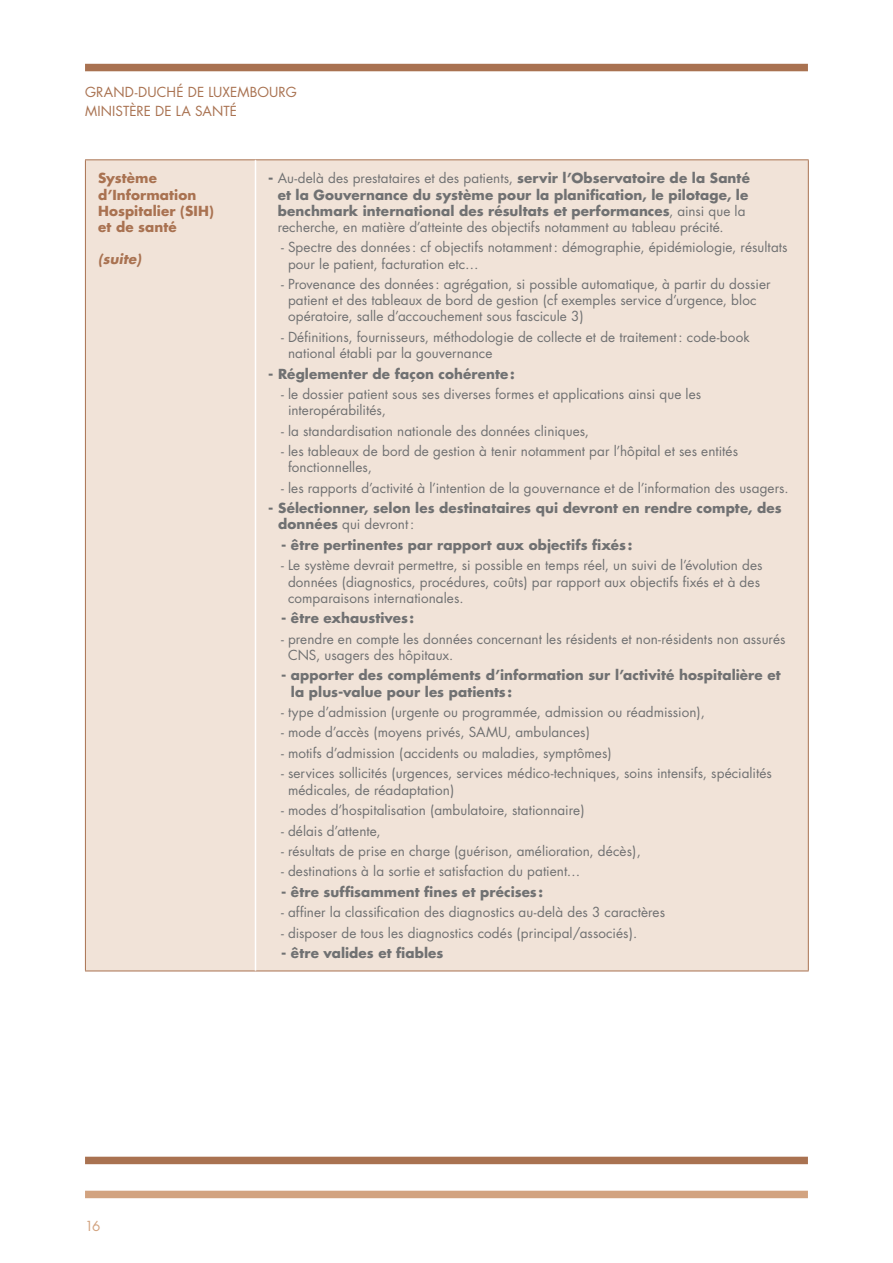
<style>
.page{position:relative;width:893px;height:1263px;background:#fff}
.page>*{position:absolute;margin:0;border:0;box-sizing:border-box;transform-origin:0 0}
.t1{font:13.5px/16.2px "Futura";letter-spacing:.005em;color:#707172}
.t2{font:700 13.5px/16.2px "Futura";letter-spacing:.01em;color:#707172}
.t3{font:700 13.5px/16.2px "Futura";letter-spacing:.005em;color:#a97251}
.t4{font:13.5px "Futura";color:#a97251}
.t5{font:italic 700 13.5px "Futura";letter-spacing:.01em;color:#a97251}
.t6{font:13.5px "Futura";color:#d2a380}
.s1{font-weight:400}
</style>
<div class="page">
<div style="left:85px;top:1157px;width:723px;height:7px;background:#a97251"></div>
<div style="left:85px;top:1191px;width:723px;height:7px;background:#d2a380"></div>
<div style="left:85px;top:64px;width:723px;height:7px;background:#a97251"></div>
<div style="left:86px;top:160px;width:722px;height:810px;background:#f1e3d8"></div>
<hr style="left:85px;top:160px;width:1px;height:810px;background:#a97251">
<hr style="left:808px;top:160px;width:1px;height:810px;background:#a97251">
<hr style="left:85px;top:159px;width:170px;height:1px;background:#a97251">
<hr style="left:255px;top:159px;width:554px;height:1px;background:#a97251">
<hr style="left:85px;top:970px;width:170px;height:1px;background:#a97251">
<hr style="left:255px;top:970px;width:554px;height:1px;background:#a97251">
<hr style="left:255px;top:160px;width:1px;height:810px;background:#fff">
<p class="t4" style="left:85px;top:83px;width:11px">grand</p>
<p class="t4" style="left:135px;top:83px;width:14px">-duché</p>
<p class="t4" style="left:188px;top:83px;width:53px">de luxembourg</p>
<p class="t4" style="left:85px;top:103px;width:20px">Minist</p>
<p class="t4" style="left:129px;top:103px;width:83px">ère de la Santé</p>
<p class="t3" style="left:98px;top:170px;width:117px">Système d’Information<br>Hospitalier (SIH) et de santé</p>
<p class="t5" style="left:98px;top:250px;width:45px">(suite)</p>
<p class="t2" style="left:278px;top:170px;width:474px;text-indent:-9px">- <span class="s1">Au-delà des prestataires et des patients,</span> servir l’Observatoire de la Santé et la Gouvernance du système pour la planification, le pilotage, le benchmark international des résultats et performances<span class="s1">, ainsi que la recherche, en matière d’atteinte des objectifs notamment au tableau précité.</span></p>
<p class="t1" style="left:288px;top:239px;width:501px;text-indent:-7px">- Spectre des données: cf objectifs notamment: démographie, épidémiologie, résultats pour le patient, facturation etc…</p>
<p class="t1" style="left:288px;top:276px;width:484px;text-indent:-7px">- Provenance des données: agrégation, si possible automatique, à partir du dossier patient et des tableaux de bord de gestion (cf exemples service d’urgence, bloc opératoire, salle d’accouchement sous fascicule 3)</p>
<p class="t1" style="left:288px;top:329px;width:463px;text-indent:-7px">- Définitions, fournisseurs, méthodologie de collecte et de traitement: code-book national établi par la gouvernance</p>
<p class="t2" style="left:268px;top:365px;width:248px">- Réglementer de façon cohérente:</p>
<p class="t1" style="left:288px;top:386px;width:415px;text-indent:-7px">- le dossier patient sous ses diverses formes et applications ainsi que les interopérabilités,</p>
<p class="t1" style="left:281px;top:423px;width:310px">- la standardisation nationale des données cliniques,</p>
<p class="t1" style="left:288px;top:443px;width:452px;text-indent:-7px">- les tableaux de bord de gestion à tenir notamment par l’hôpital et ses entités fonctionnelles,</p>
<p class="t1" style="left:281px;top:480px;width:509px">- les rapports d’activité à l’intention de la gouvernance et de l’information des usagers.</p>
<p class="t2" style="left:278px;top:500px;width:505px;text-indent:-10px">- Sélectionner, selon les destinataires qui devront en rendre compte, des données <span class="s1">qui devront:</span></p>
<p class="t2" style="left:281px;top:537px;width:353px">- être pertinentes par rapport aux objectifs fixés:</p>
<p class="t1" style="left:288px;top:557px;width:476px;text-indent:-7px">- Le système devrait permettre, si possible en temps réel, un suivi de l’évolution des données (diagnostics, procédures, coûts) par rapport aux objectifs fixés et à des comparaisons internationales.</p>
<p class="t2" style="left:281px;top:610px;width:135px">- être exhaustives:</p>
<p class="t1" style="left:288px;top:631px;width:499px;text-indent:-7px">- prendre en compte les données concernant les résidents et non-résidents non assurés<br>CNS, usagers des hôpitaux.</p>
<p class="t2" style="left:291px;top:667px;width:491px;text-indent:-10px">- apporter des compléments d’information sur l’activité hospitalière et la plus-value pour les patients:</p>
<p class="t1" style="left:281px;top:704px;width:426px">- type d’admission (urgente ou programmée, admission ou réadmission),</p>
<p class="t1" style="left:281px;top:724px;width:310px">- mode d’accès (moyens privés, SAMU, ambulances)</p>
<p class="t1" style="left:281px;top:745px;width:332px">- motifs d’admission (accidents ou maladies, symptômes)</p>
<p class="t1" style="left:288px;top:765px;width:485px;text-indent:-7px">- services sollicités (urgences, services médico-techniques, soins intensifs, spécialités médicales, de réadaptation)</p>
<p class="t1" style="left:281px;top:802px;width:305px">- modes d’hospitalisation (ambulatoire, stationnaire)</p>
<p class="t1" style="left:281px;top:822px;width:101px">- délais d’attente,</p>
<p class="t1" style="left:281px;top:843px;width:361px">- résultats de prise en charge (guérison, amélioration, décès),</p>
<p class="t1" style="left:281px;top:863px;width:301px">- destinations à la sortie et satisfaction du patient…</p>
<p class="t2" style="left:281px;top:883px;width:264px">- être suffisamment fines et précises:</p>
<p class="t1" style="left:281px;top:904px;width:386px">- affiner la classification des diagnostics au-delà des 3 caractères</p>
<p class="t1" style="left:281px;top:925px;width:358px">- disposer de tous les diagnostics codés (principal/associés).</p>
<p class="t2" style="left:281px;top:945px;width:164px">- être valides et fiables</p>
<p class="t6" style="left:85px;top:1217px;width:17px">16</p>
</div>
